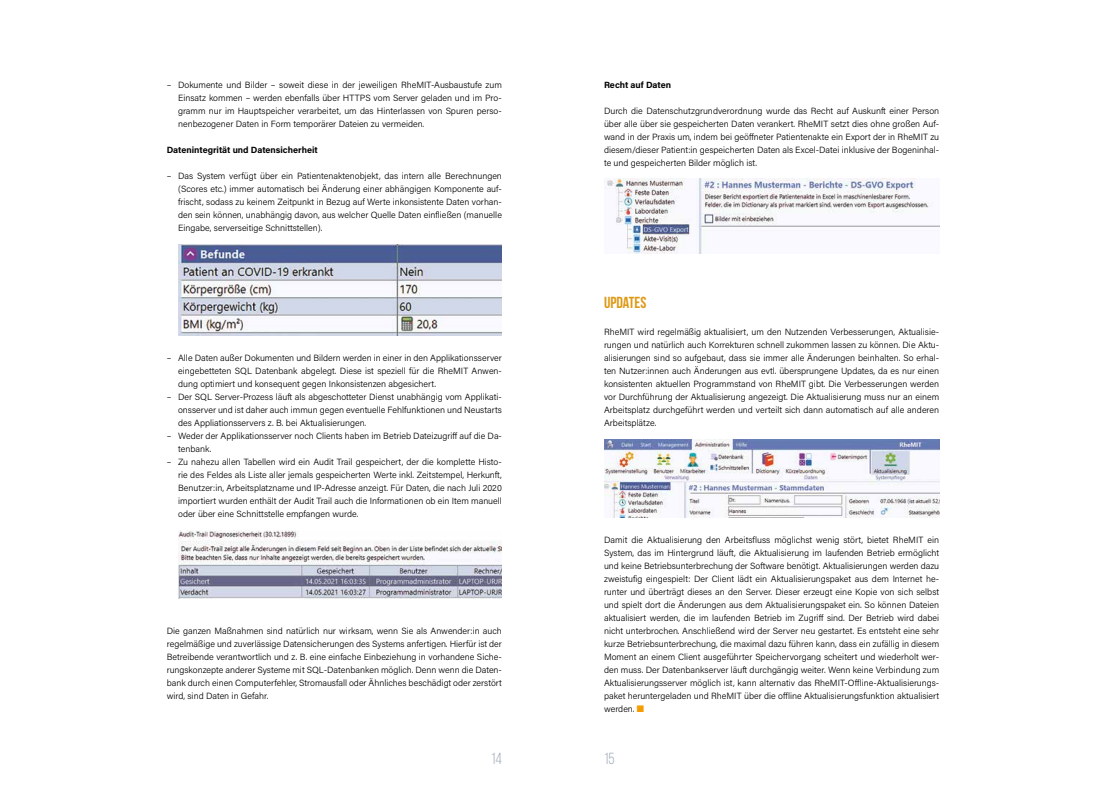
<style>
.page{position:relative;width:1106px;height:794px;background:#fff}
.page>*{position:absolute;margin:0;border:0;box-sizing:border-box;transform-origin:0 0}
.t1{font:700 16px "Bebas Neue";color:#de9914}
.t2{font:16px "Bebas Neue";color:#9da9b6}
.t3{font:300 9px/13px "Acumin Pro";color:#000;text-align:justify}
.t4{font:700 9px "Acumin Pro";color:#000}
.s1{color:#f59c00}
</style>
<div class="page">
<img style="left:179px;top:244px;width:323px;height:91px">
<img style="left:604px;top:179px;width:335px;height:74px">
<img style="left:178px;top:530px;width:324px;height:69px">
<img style="left:604px;top:439px;width:335px;height:79px">
<p class="t3" style="left:178px;top:78px;width:325px;text-indent:-11px">– Dokumente und Bilder – soweit diese in der jeweiligen RheMIT-Ausbaustufe zum Einsatz kommen – werden ebenfalls über HTTPS vom Server geladen und im Pro&shy;gramm nur im Hauptspeicher verarbeitet, um das Hinterlassen von Spuren perso&shy;nenbezogener Daten in Form temporärer Dateien zu vermeiden.</p>
<p class="t4" style="left:167px;top:144px;width:152px">Datenintegrität und Datensicherheit</p>
<p class="t3" style="left:178px;top:169px;width:325px;text-indent:-11px">– Das System verfügt über ein Patientenaktenobjekt, das intern alle Berechnungen (Scores etc.) immer automatisch bei Änderung einer abhängigen Komponente auf&shy;frischt, sodass zu keinem Zeitpunkt in Bezug auf Werte inkonsistente Daten vorhan&shy;den sein können, unabhängig davon, aus welcher Quelle Daten einfließen (manuelle Eingabe, serverseitige Schnittstellen).</p>
<p class="t3" style="left:178px;top:351px;width:325px;text-indent:-11px">– Alle Daten außer Dokumenten und Bildern werden in einer in den Applikationsserver eingebetteten SQL Datenbank abgelegt. Diese ist speziell für die RheMIT Anwen&shy;dung optimiert und konsequent gegen Inkonsistenzen abgesichert.</p>
<p class="t3" style="left:178px;top:390px;width:325px;text-indent:-11px">– Der SQL Server-Prozess läuft als abgeschotteter Dienst unabhängig vom Applikati&shy;onsserver und ist daher auch immun gegen eventuelle Fehlfunktionen und Neustarts des Appliationsservers z. B. bei Aktualisierungen.</p>
<p class="t3" style="left:178px;top:429px;width:325px;text-indent:-11px">– Weder der Applikationsserver noch Clients haben im Betrieb Dateizugriff auf die Da&shy;tenbank.</p>
<p class="t3" style="left:178px;top:455px;width:325px;text-indent:-11px">– Zu nahezu allen Tabellen wird ein Audit Trail gespeichert, der die komplette Histo&shy;rie des Feldes als Liste aller jemals gespeicherten Werte inkl. Zeitstempel, Herkunft, Benutzer:in, Arbeitsplatzname und IP-Adresse anzeigt. Für Daten, die nach Juli 2020 importiert wurden enthält der Audit Trail auch die Informationen ob ein Item manuell oder über eine Schnittstelle empfangen wurde.</p>
<p class="t3" style="left:167px;top:624px;width:337px">Die ganzen Maßnahmen sind natürlich nur wirksam, wenn Sie als Anwender:in auch regelmäßige und zuverlässige Datensicherungen des Systems anfertigen. Hierfür ist der Betreibende verantwortlich und z. B. eine einfache Einbeziehung in vorhandene Siche&shy;rungskonzepte anderer Systeme mit SQL-Datenbanken möglich. Denn wenn die Daten&shy;bank durch einen Computerfehler, Stromausfall oder Ähnliches beschädigt oder zerstört wird, sind Daten in Gefahr.</p>
<p class="t4" style="left:604px;top:78px;width:68px">Recht auf Daten</p>
<p class="t3" style="left:604px;top:104px;width:337px">Durch die Datenschutzgrundverordnung wurde das Recht auf Auskunft einer Person über alle über sie gespeicherten Daten verankert. RheMIT setzt dies ohne großen Auf&shy;wand in der Praxis um, indem bei geöffneter Patientenakte ein Export der in RheMIT zu diesem/dieser Patient:in gespeicherten Daten als Excel-Datei inklusive der Bogeninhal&shy;te und gespeicherten Bilder möglich ist.</p>
<h1 class="t1" style="left:604px;top:294px;width:44px">UPDATES</h1>
<p class="t3" style="left:604px;top:325px;width:337px">RheMIT wird regelmäßig aktualisiert, um den Nutzenden Verbesserungen, Aktualisie&shy;rungen und natürlich auch Korrekturen schnell zukommen lassen zu können. Die Aktu&shy;alisierungen sind so aufgebaut, dass sie immer alle Änderungen beinhalten. So erhal&shy;ten Nutzer:innen auch Änderungen aus evtl. übersprungene Updates, da es nur einen konsistenten aktuellen Programmstand von RheMIT gibt. Die Verbesserungen werden vor Durchführung der Aktualisierung angezeigt. Die Aktualisierung muss nur an einem Arbeitsplatz durchgeführt werden und verteilt sich dann automatisch auf alle anderen Arbeitsplätze.</p>
<p class="t3" style="left:604px;top:533px;width:337px">Damit die Aktualisierung den Arbeitsfluss möglichst wenig stört, bietet RheMIT ein System, das im Hintergrund läuft, die Aktualisierung im laufenden Betrieb ermöglicht und keine Betriebsunterbrechung der Software benötigt. Aktualisierungen werden dazu zweistufig eingespielt: Der Client lädt ein Aktualisierungspaket aus dem Internet he&shy;runter und überträgt dieses an den Server. Dieser erzeugt eine Kopie von sich selbst und spielt dort die Änderungen aus dem Aktualisierungspaket ein. So können Dateien aktualisiert werden, die im laufenden Betrieb im Zugriff sind. Der Betrieb wird dabei nicht unterbrochen. Anschließend wird der Server neu gestartet. Es entsteht eine sehr kurze Betriebsunterbrechung, die maximal dazu führen kann, dass ein zufällig in diesem Moment an einem Client ausgeführter Speichervorgang scheitert und wiederholt wer&shy;den muss. Der Datenbankserver läuft durchgängig weiter. Wenn keine Verbindung zum Aktualisierungsserver möglich ist, kann alternativ das RheMIT-Offline-Aktualisierungs&shy;paket heruntergeladen und RheMIT über die offline Aktualisierungsfunktion aktualisiert werden. <span class="s1">■</span></p>
<h1 class="t2" style="left:491px;top:750px;width:12px">14</h1>
<h1 class="t2" style="left:604px;top:750px;width:12px">15</h1>
</div>
